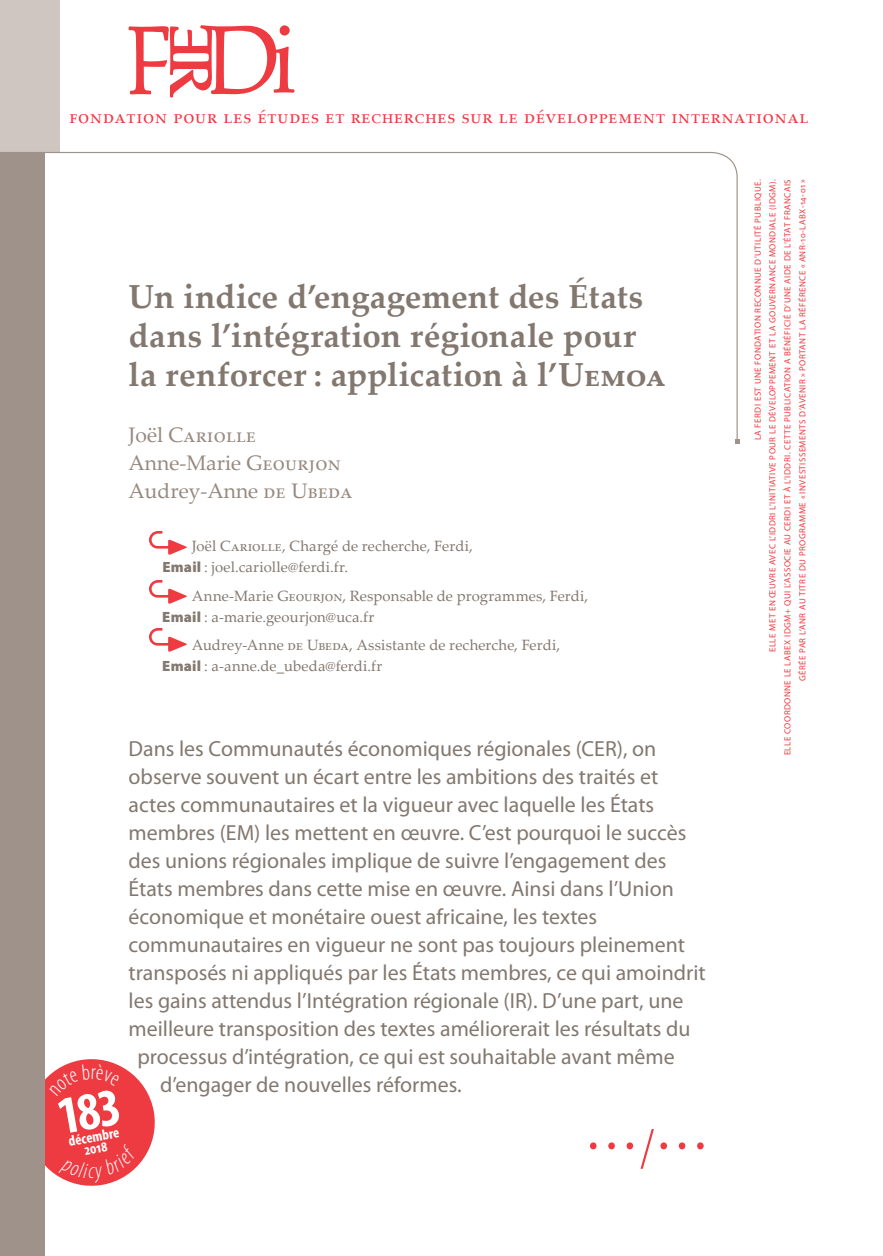
<style>
.page{position:relative;width:883px;height:1256px;background:#fff}
.page>*{position:absolute;margin:0;border:0;box-sizing:border-box;transform-origin:0 0}
.t1{font:55.12px "Myriad Pro";color:#ee3a41}
.t2{font:700 33.25px/38.5px "Palatino Linotype";letter-spacing:.005em;color:#83786f}
.t3{font:21.88px "Myriad Pro";color:#83786f}
.t4{font:21px/28px "Palatino Linotype";color:#968980}
.t5{font:19.25px "Palatino Linotype";letter-spacing:.04em;color:#ee3a41}
.t6{font:14.88px/21px "Palatino Linotype";letter-spacing:.005em;color:#83786f}
.t7{font:700 condensed 14.88px/11.9px "Myriad Pro";color:#fff;text-align:center}
.t8{font:8.92px/14.9px "Myriad Pro";letter-spacing:.05em;color:#ee3a41;text-align:right}
.s1{font-family:"Myriad Pro";font-weight:900}
.s2{font-weight:300;font-stretch:condensed}
</style>
<div class="page">
<svg style="left:129px;top:25px;width:166px;height:73px"></svg>
<div style="left:0;top:0;width:60px;height:152px;background:#cfc6c2"></div>
<svg style="left:149px;top:531px;width:38px;height:23px"></svg>
<svg style="left:149px;top:580px;width:38px;height:23px"></svg>
<svg style="left:149px;top:628px;width:38px;height:23px"></svg>
<div style="left:0;top:152px;width:45px;height:1103px;background:#9e928b"></div>
<svg style="left:45px;top:151px;width:693px;height:288px"></svg>
<svg style="left:735px;top:439px;width:5px;height:4px"></svg>
<svg style="left:45px;top:1059px;width:110px;height:127px"></svg>
<p class="t5" style="left:69px;top:103px;width:741px">fondation pour les études et recherches sur le développement international</p>
<h2 class="t2" style="left:129px;top:277px;width:536px">Un indice d’engagement des États dans l’intégration régionale pour la renforcer : application à l’Uemoa</h2>
<p class="t4" style="left:129px;top:419px;width:225px">Joël Cariolle<br>Anne-Marie Geourjon<br>Audrey-Anne de Ubeda</p>
<p class="t6" style="left:162px;top:534px;width:312px;text-indent:30px">Joël Cariolle, Chargé de recherche, Ferdi,<br><span class="s1">Email</span> : joel.cariolle@ferdi.fr.</p>
<p class="t6" style="left:162px;top:584px;width:428px;text-indent:30px">Anne-Marie Geourjon, Responsable de programmes, Ferdi,<br><span class="s1">Email</span> : a-marie.geourjon@uca.fr</p>
<p class="t6" style="left:162px;top:633px;width:399px;text-indent:30px">Audrey-Anne de Ubeda, Assistante de recherche, Ferdi,<br><span class="s1">Email</span> : a-anne.de_ubeda@ferdi.fr</p>
<p class="t7" style="left:68px;top:1134px;width:53px;rotate:-10deg">décembre<br>2018</p>
<p class="t3" style="left:129px;top:735px;width:529px">Dans les Communautés économiques régionales (CER), on</p>
<p class="t3" style="left:129px;top:763px;width:531px">observe souvent un écart entre les ambitions des traités et</p>
<p class="t3" style="left:129px;top:791px;width:527px">actes communautaires et la vigueur avec laquelle les États</p>
<p class="t3" style="left:129px;top:819px;width:559px">membres (EM) les mettent en œuvre. C’est pourquoi le succès</p>
<p class="t3" style="left:129px;top:847px;width:539px">des unions régionales implique de suivre l’engagement des</p>
<p class="t3" style="left:129px;top:875px;width:547px">États membres dans cette mise en œuvre. Ainsi dans l’Union</p>
<p class="t3" style="left:129px;top:903px;width:470px">économique et monétaire ouest africaine, les textes</p>
<p class="t3" style="left:129px;top:931px;width:558px">communautaires en vigueur ne sont pas toujours pleinement</p>
<p class="t3" style="left:129px;top:959px;width:579px">transposés ni appliqués par les États membres, ce qui amoindrit</p>
<p class="t3" style="left:129px;top:987px;width:556px">les gains attendus l’Intégration régionale (IR). D’une part, une</p>
<p class="t3" style="left:129px;top:1015px;width:563px">meilleure transposition des textes améliorerait les résultats du</p>
<p class="t3" style="left:137px;top:1043px;width:539px">processus d’intégration, ce qui est souhaitable avant même</p>
<p class="t3" style="left:160px;top:1071px;width:303px">d’engager de nouvelles réformes.</p>
<h1 class="t1" style="left:584px;top:1095px;width:127px">…<span class="s2">/</span>…</h1>
<p class="t8" style="left:750px;top:755px;width:577px;rotate:-90deg">LA FERDI EST UNE FONDATION RECONNUE D’UTILITÉ PUBLIQUE.<br>ELLE MET EN ŒUVRE AVEC L’IDDRI L’INITIATIVE POUR LE DÉVELOPPEMENT ET LA GOUVERNANCE MONDIALE (IDGM).<br>ELLE COORDONNE LE LABEX IDGM+ QUI L’ASSOCIE AU CERDI ET À L’IDDRI. CETTE PUBLICATION A BÉNÉFICIÉ D’UNE AIDE DE L’ÉTAT FRANCAIS GÉRÉE PAR L’ANR AU TITRE DU PROGRAMME « INVESTISSEMENTS D’AVENIR » PORTANT LA RÉFÉRENCE « ANR-10-LABX-14-01 »</p>
</div>
